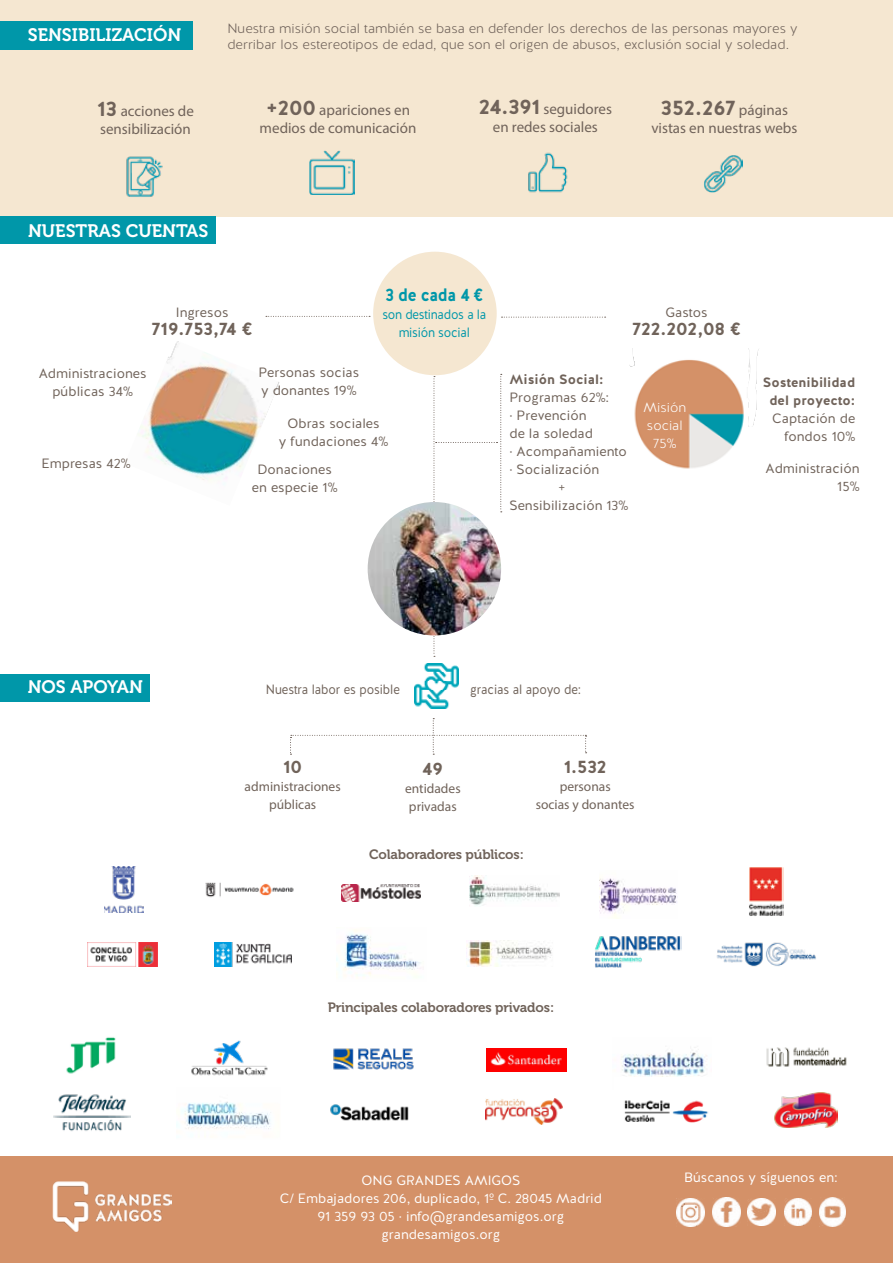
<style>
.page{position:relative;width:893px;height:1263px;background:#fff}
.page>*{position:absolute;margin:0;border:0;box-sizing:border-box;transform-origin:0 0}
.t1{font:700 21px "Halis R";color:#70635a}
.t2{font:18px "Museo 700";color:#fff}
.t3{font:700 18px "Halis R";color:#70635a}
.t4{font:700 18px "Halis R";letter-spacing:-.02em;color:#0097a9;scale:.9 1}
.t5{font:15px/18px "Myriad Pro";color:#70635a;text-align:center}
.t6{font:13.5px/18px "Halis R";color:#70635a;text-align:center}
.t7{font:300 13.5px/16.2px "Halis R";color:#6f625a}
.t8{font:13.5px/18px "Halis R";color:#fff;text-align:center}
.t9{font:13.5px/18px "Myriad Pro";color:#70635a;text-align:center}
.t10{font:13.5px "Museo 700";letter-spacing:-.01em;color:#70635a}
.t11{font:700 13.5px/18px "Halis R";color:#70635a;text-align:center}
.t12{font:13.5px "Halis R";color:#70635a;scale:.9 1}
.t13{font:13.5px/18px "Halis R";letter-spacing:-.02em;color:#0097a9;text-align:center;scale:.9 1}
.t14{font:300 13.5px/18px "Halis R";color:#fff;text-align:center}
.s1{font-family:"Halis R";font-weight:700;font-size:21px}
.s2{font-family:"Myriad Pro";font-weight:400;font-size:15px}
</style>
<div class="page">
<div style="left:0;top:1157px;width:893px;height:106px;background:#d49168"></div>
<img style="left:52px;top:1181px;width:120px;height:50px">
<img style="left:712px;top:1198px;width:28px;height:28px">
<img style="left:677px;top:1199px;width:27px;height:27px">
<img style="left:748px;top:1198px;width:27px;height:27px">
<img style="left:784px;top:1198px;width:27px;height:28px">
<img style="left:819px;top:1198px;width:26px;height:28px">
<div style="left:0;top:0;width:893px;height:216px;background:#f5e7d1"></div>
<img style="left:310px;top:150px;width:44px;height:45px">
<div style="left:0;top:21px;width:193px;height:29px;background:#0097a9"></div>
<div style="left:373px;top:252px;width:124px;height:123px;background:#f5e7d1;border-radius:50%"></div>
<img style="left:138px;top:341px;width:141px;height:144px">
<img style="left:629px;top:349px;width:130px;height:120px">
<img style="left:414px;top:664px;width:44px;height:44px">
<div style="left:0;top:674px;width:149px;height:27px;background:#0097a9"></div>
<div style="left:0;top:216px;width:215px;height:27px;background:#0097a9"></div>
<img style="left:774px;top:1093px;width:64px;height:34px">
<img style="left:191px;top:1040px;width:77px;height:36px">
<img style="left:766px;top:1047px;width:81px;height:20px">
<img style="left:487px;top:1048px;width:79px;height:23px">
<img style="left:176px;top:1102px;width:95px;height:27px">
<img style="left:330px;top:1104px;width:79px;height:17px">
<img style="left:54px;top:1094px;width:77px;height:37px">
<img style="left:486px;top:1099px;width:76px;height:26px">
<img style="left:621px;top:1052px;width:86px;height:25px">
<img style="left:624px;top:1100px;width:85px;height:23px">
<img style="left:333px;top:1048px;width:81px;height:22px">
<img style="left:66px;top:1037px;width:50px;height:37px">
<img style="left:205px;top:882px;width:89px;height:16px">
<img style="left:104px;top:866px;width:39px;height:47px">
<img style="left:749px;top:867px;width:35px;height:49px">
<img style="left:337px;top:929px;width:84px;height:47px">
<img style="left:341px;top:884px;width:79px;height:17px">
<img style="left:87px;top:942px;width:70px;height:25px">
<img style="left:595px;top:936px;width:86px;height:31px">
<img style="left:470px;top:875px;width:89px;height:31px">
<img style="left:600px;top:878px;width:78px;height:40px">
<img style="left:215px;top:943px;width:77px;height:23px">
<img style="left:467px;top:941px;width:85px;height:25px">
<svg style="left:266px;top:316px;width:104px;height:1px"></svg>
<svg style="left:502px;top:317px;width:104px;height:1px"></svg>
<svg style="left:434px;top:374px;width:68px;height:283px"></svg>
<svg style="left:290px;top:718px;width:297px;height:37px"></svg>
<img style="left:528px;top:152px;width:40px;height:41px">
<img style="left:126px;top:156px;width:37px;height:41px">
<img style="left:704px;top:155px;width:38px;height:37px">
<img style="left:716px;top:942px;width:100px;height:25px">
<img style="left:368px;top:502px;width:133px;height:133px;border-radius:67px">
<h2 class="t2" style="left:28px;top:25px;width:155px">SENSIBILIZACIÓN</h2>
<p class="t7" style="left:227px;top:21px;width:572px">Nuestra misión social también se basa en defender los derechos de las personas mayores y derribar los estereotipos de edad, que son el origen de abusos, exclusión social y soledad.</p>
<p class="t5" style="left:97px;top:101px;width:98px;text-align:left"><span class="s1">13</span> acciones de sensibilización</p>
<p class="t5" style="left:260px;top:100px;width:158px"><span class="s1">+200</span> apariciones en medios de comunicación</p>
<p class="t5" style="left:479px;top:99px;width:135px"><span class="s1">24.391</span> seguidores en redes sociales</p>
<h1 class="t1" style="left:661px;top:94px;width:129px">352.267 <span class="s2">páginas</span></h1>
<p class="t5" style="left:651px;top:118px;width:148px">vistas en nuestras webs</p>
<h2 class="t2" style="left:28px;top:220px;width:182px">NUESTRAS CUENTAS</h2>
<p class="t6" style="left:176px;top:303px;width:54px">Ingresos</p>
<h2 class="t3" style="left:152px;top:317px;width:102px">719.753,74 €</h2>
<h2 class="t4" style="left:385px;top:283px;width:110px">3 de cada 4 €</h2>
<p class="t13" style="left:382px;top:306px;width:117px">son destinados a la misión social</p>
<p class="t6" style="left:39px;top:364px;width:109px">Administraciones públicas 34%</p>
<p class="t6" style="left:258px;top:364px;width:102px;text-align:left">Personas socias y donantes 19%</p>
<p class="t6" style="left:279px;top:414px;width:111px">Obras sociales<br>y fundaciones 4%</p>
<p class="t6" style="left:42px;top:455px;width:91px">Empresas 42%</p>
<p class="t6" style="left:252px;top:461px;width:87px">Donaciones en especie 1%</p>
<p class="t6" style="left:666px;top:303px;width:44px">Gastos</p>
<h2 class="t3" style="left:632px;top:317px;width:110px">722.202,08 €</h2>
<p class="t11" style="left:509px;top:371px;width:96px">Misión Social:</p>
<p class="t6" style="left:509px;top:389px;width:101px">Programas 62%:</p>
<p class="t6" style="left:509px;top:407px;width:79px">· Prevención</p>
<p class="t6" style="left:509px;top:425px;width:85px">de la soledad</p>
<p class="t6" style="left:509px;top:443px;width:119px">· Acompañamiento</p>
<p class="t6" style="left:509px;top:461px;width:91px">· Socialización</p>
<p class="t6" style="left:558px;top:479px;width:9px">+</p>
<p class="t6" style="left:509px;top:497px;width:120px">Sensibilización 13%</p>
<p class="t14" style="left:643px;top:398px;width:44px">Misión social<br>75%</p>
<p class="t11" style="left:763px;top:373px;width:94px">Sostenibilidad del proyecto:</p>
<p class="t6" style="left:772px;top:409px;width:85px;text-align:right">Captación de fondos 10%</p>
<p class="t6" style="left:765px;top:460px;width:96px;text-align:right">Administración<br>15%</p>
<h2 class="t2" style="left:28px;top:677px;width:117px">NOS APOYAN</h2>
<p class="t12" style="left:266px;top:680px;width:150px">Nuestra labor es posible</p>
<p class="t12" style="left:470px;top:680px;width:125px">gracias al apoyo de:</p>
<h2 class="t3" style="left:283px;top:755px;width:21px">10</h2>
<p class="t9" style="left:245px;top:777px;width:98px">administraciones públicas</p>
<h2 class="t3" style="left:423px;top:757px;width:22px">49</h2>
<p class="t9" style="left:405px;top:779px;width:57px;text-align:left">entidades privadas</p>
<h2 class="t3" style="left:564px;top:755px;width:44px">1.532</h2>
<p class="t9" style="left:536px;top:777px;width:100px">personas<br>socias y donantes</p>
<p class="t10" style="left:369px;top:846px;width:156px">Colaboradores públicos:</p>
<p class="t10" style="left:328px;top:1000px;width:228px">Principales colaboradores privados:</p>
<p class="t8" style="left:280px;top:1171px;width:324px">ONG GRANDES AMIGOS<br>C/ Embajadores 206, duplicado, 1º C. 28045 Madrid<br>91 359 93 05 · info@grandesamigos.org grandesamigos.org</p>
<p class="t8" style="left:684px;top:1169px;width:155px">Búscanos y síguenos en:</p>
</div>
